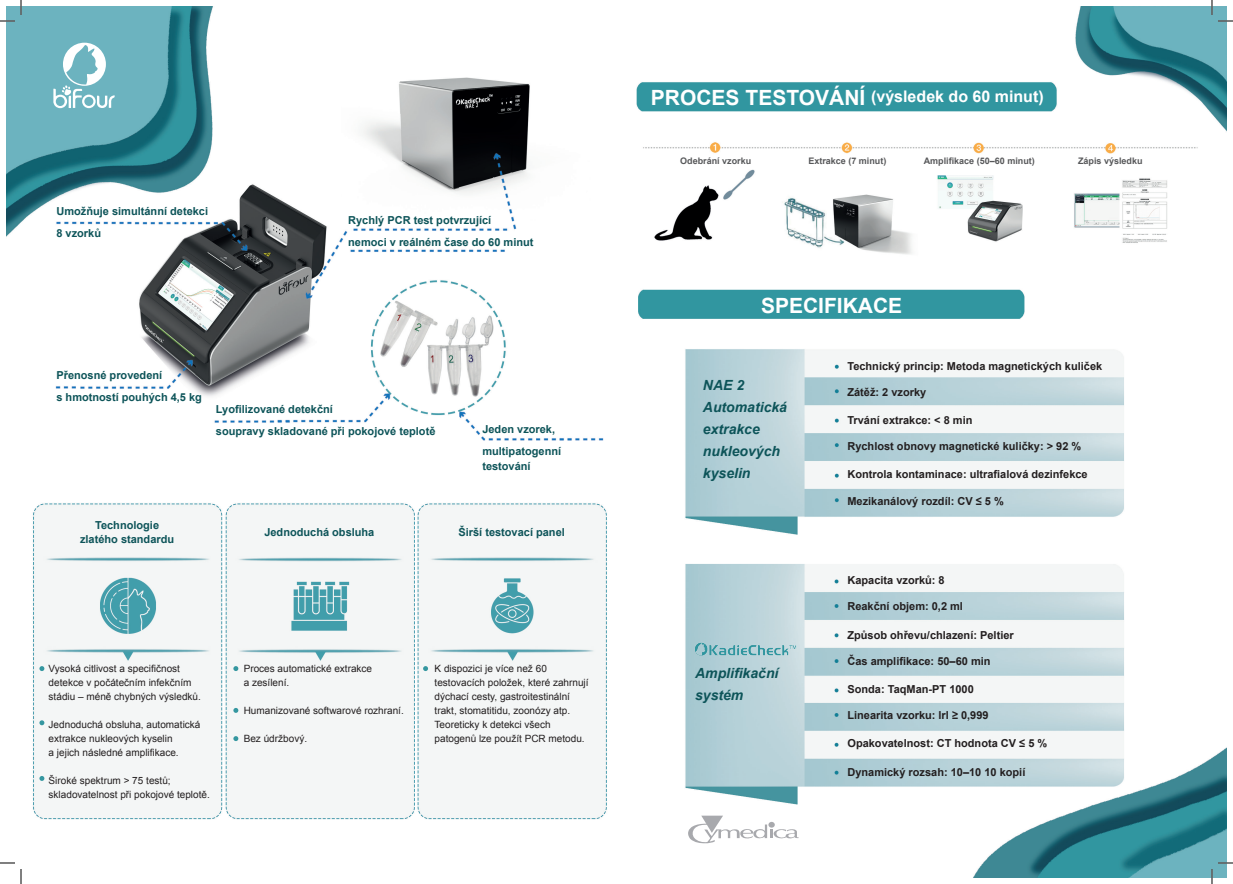
<style>
.page{position:relative;width:1233px;height:884px;background:#fff}
.page>*{position:absolute;margin:0;border:0;box-sizing:border-box;transform-origin:0 0}
.t1{font:700 21px "Arial";color:#fff}
.t2{font:700 16px "Arial";color:#fff}
.t3{font:italic 700 14px/22px "Arial";color:#0d5459}
.t4{font:700 11px "Arial";color:#231f20}
.t5{font:700 11px/22px "Arial";color:#0d5459}
.t6{font:10px/14px "Arial";color:#231f20}
.t7{font:700 9px "Arial";color:#57585a}
.s1{font-size:21px}
</style>
<div class="page">
<img style="left:7px;top:7px;width:1219px;height:870px">
<svg style="left:53px;top:43px;width:62px;height:65px"></svg>
<svg style="left:686px;top:816px;width:112px;height:27px"></svg>
<img style="left:692px;top:639px;width:106px;height:19px">
<svg style="left:423px;top:666px;width:5px;height:5px"></svg>
<svg style="left:233px;top:666px;width:5px;height:5px"></svg>
<svg style="left:39px;top:666px;width:5px;height:5px"></svg>
<svg style="left:39px;top:720px;width:5px;height:5px"></svg>
<svg style="left:39px;top:776px;width:5px;height:5px"></svg>
<svg style="left:233px;top:708px;width:5px;height:5px"></svg>
<svg style="left:233px;top:736px;width:5px;height:5px"></svg>
<svg style="left:1218px;top:20px;width:15px;height:2px"></svg>
<svg style="left:1218px;top:862px;width:15px;height:2px"></svg>
<svg style="left:0;top:0;width:22px;height:22px"></svg>
<svg style="left:0;top:862px;width:22px;height:22px"></svg>
<svg style="left:1211px;top:0;width:1px;height:15px"></svg>
<svg style="left:1211px;top:869px;width:1px;height:15px"></svg>
<p class="t5" style="left:56px;top:201px;width:153px">Umožňuje simultánní detekci<br>8 vzorků</p>
<p class="t5" style="left:348px;top:210px;width:187px">Rychlý PCR test potvrzující<br>nemoci v reálném čase do 60 minut</p>
<p class="t5" style="left:56px;top:365px;width:147px">Přenosné provedení<br>s hmotností pouhých 4,5 kg</p>
<p class="t5" style="left:216px;top:398px;width:221px">Lyofilizované detekční<br>soupravy skladované při pokojové teplotě</p>
<p class="t5" style="left:482px;top:418px;width:80px">Jeden vzorek, multipatogenní</p>
<p class="t5" style="left:482px;top:455px;width:50px">testování</p>
<p class="t5" style="left:80px;top:518px;width:96px;line-height:14px;text-align:center">Technologie zlatého standardu</p>
<p class="t5" style="left:264px;top:521px;width:112px">Jednoduchá obsluha</p>
<p class="t5" style="left:458px;top:521px;width:108px">Širší testovací panel</p>
<p class="t6" style="left:49px;top:661px;width:154px">Vysoká citlivost a specifičnost detekce v počátečním infekčním stádiu – méně chybných výsledků.</p>
<p class="t6" style="left:49px;top:717px;width:153px">Jednoduchá obsluha, automatická extrakce nukleových kyselin<br>a jejich následné amplifikace.</p>
<p class="t6" style="left:49px;top:773px;width:163px">Široké spektrum &gt; 75 testů; skladovatelnost při pokojové teplotě.</p>
<p class="t6" style="left:244px;top:661px;width:130px">Proces automatické extrakce a zesílení.</p>
<p class="t6" style="left:244px;top:703px;width:162px">Humanizované softwarové rozhraní.</p>
<p class="t6" style="left:244px;top:731px;width:65px">Bez údržbový.</p>
<p class="t6" style="left:434px;top:661px;width:155px">K dispozici je více než 60 testovacích položek, které zahrnují dýchací cesty, gastroitestinální trakt, stomatitidu, zoonózy atp.<br>Teoreticky k detekci všech patogenů lze použít PCR metodu.</p>
<h2 class="t2" style="left:651px;top:86px;width:394px"><span class="s1">PROCES TESTOVÁNÍ</span> (výsledek do 60 minut)</h2>
<p class="t7" style="left:680px;top:155px;width:73px">Odebrání vzorku</p>
<p class="t7" style="left:808px;top:155px;width:80px">Extrakce (7 minut)</p>
<p class="t7" style="left:923px;top:155px;width:113px">Amplifikace (50–60 minut)</p>
<p class="t7" style="left:1078px;top:155px;width:66px">Zápis výsledku</p>
<h1 class="t1" style="left:761px;top:292px;width:143px">SPECIFIKACE</h1>
<h3 class="t3" style="left:703px;top:375px;width:86px">NAE 2<br>Automatická extrakce nukleových kyselin</h3>
<h3 class="t3" style="left:695px;top:663px;width:85px">Amplifikační systém</h3>
<p class="t4" style="left:847px;top:359px;width:256px">Technický princip: Metoda magnetických kuliček</p>
<p class="t4" style="left:847px;top:385px;width:80px">Zátěž: 2 vzorky</p>
<p class="t4" style="left:847px;top:413px;width:127px">Trvání extrakce: &lt; 8 min</p>
<p class="t4" style="left:847px;top:439px;width:235px">Rychlost obnovy magnetické kuličky: ˃ 92 %</p>
<p class="t4" style="left:847px;top:467px;width:242px">Kontrola kontaminace: ultrafialová dezinfekce</p>
<p class="t4" style="left:847px;top:494px;width:158px">Mezikanálový rozdíl: CV ≤ 5 %</p>
<p class="t4" style="left:847px;top:573px;width:99px">Kapacita vzorků: 8</p>
<p class="t4" style="left:847px;top:599px;width:117px">Reakční objem: 0,2 ml</p>
<p class="t4" style="left:847px;top:628px;width:168px">Způsob ohřevu/chlazení: Peltier</p>
<p class="t4" style="left:847px;top:654px;width:145px">Čas amplifikace: 50–60 min</p>
<p class="t4" style="left:847px;top:682px;width:128px">Sonda: TaqMan-PT 1000</p>
<p class="t4" style="left:847px;top:708px;width:143px">Linearita vzorku: lrl ≥ 0,999</p>
<p class="t4" style="left:847px;top:736px;width:201px">Opakovatelnost: CT hodnota CV ≤ 5 %</p>
<p class="t4" style="left:847px;top:765px;width:179px">Dynamický rozsah: 10–10 10 kopií</p>
</div>
